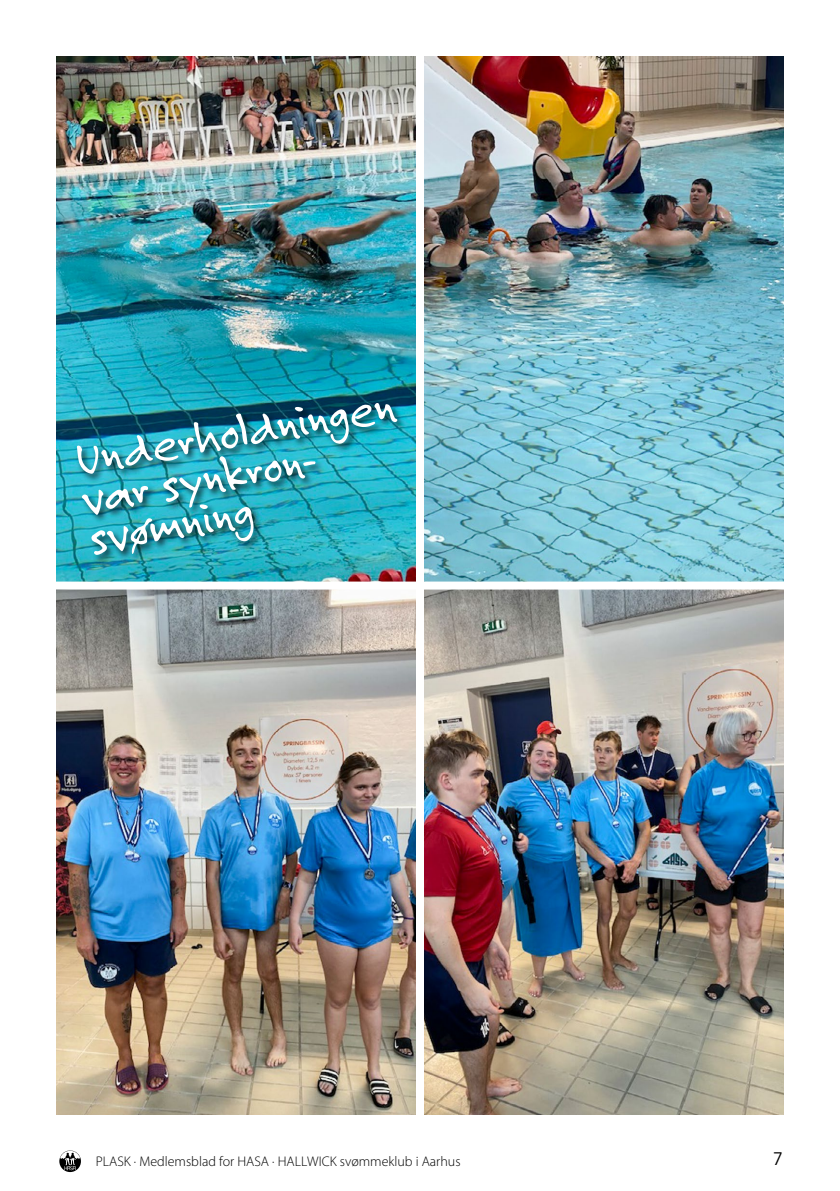
<style>
.page{position:relative;width:840px;height:1191px;background:#fff}
.page>*{position:absolute;margin:0;border:0;box-sizing:border-box;transform-origin:0 0}
.Brødtekst{font:50px "Felt Tip Roman";color:#fff}
.t1{font:18px "Avenir LT Std";color:#000}
.t2{font:300 14px "Myriad Pro";color:#000}
</style>
<div class="page">
<svg style="left:59px;top:1150px;width:22px;height:22px"></svg>
<img style="left:57px;top:57px;width:725px;height:1057px">
<div style="left:416px;top:39px;width:8px;height:1084px;background:#fff"></div>
<div style="left:52px;top:581px;width:735px;height:8px;background:#fff"></div>
<div style="left:74px;top:401px;width:332px;height:163px;background:#000;opacity:.75"></div>
<p class="Brødtekst" style="left:71px;top:428px;width:325px;rotate:-10deg">Underholdningen</p>
<p class="Brødtekst" style="left:77px;top:467px;width:249px;rotate:-10deg">var synkron-</p>
<p class="Brødtekst" style="left:84px;top:507px;width:168px;rotate:-10deg">svømning</p>
<p class="t2" style="left:96px;top:1153px;width:366px">PLASK · Medlemsblad for HASA · HALLWICK svømmeklub i Aarhus</p>
<p class="t1" style="left:772px;top:1148px;width:12px">7</p>
</div>
